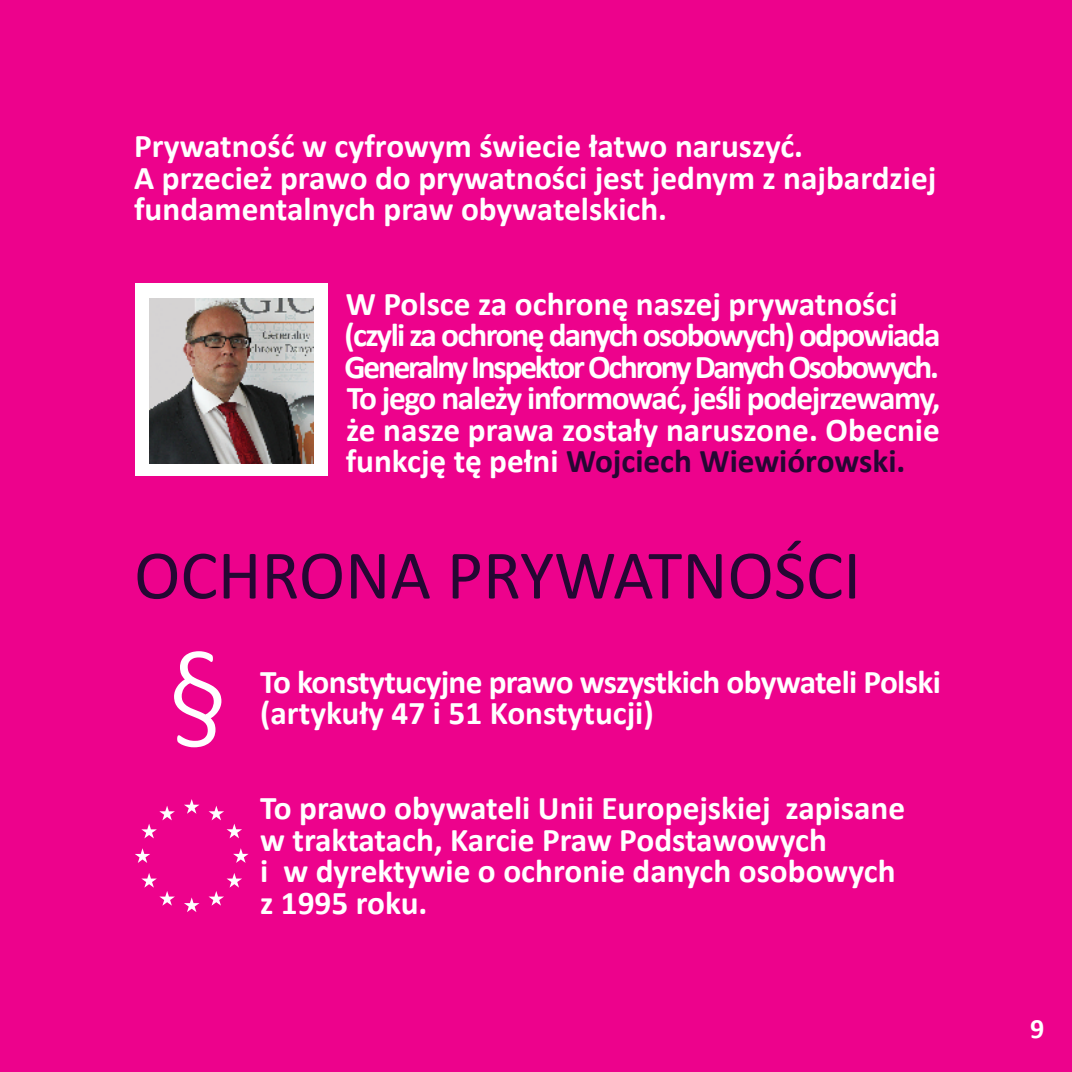
<style>
.page{position:relative;width:1072px;height:1072px;background:#ed028c}
.page>*{position:absolute;margin:0;border:0;box-sizing:border-box;transform-origin:0 0}
.t1{font:70px "Calibri";color:#250733}
.t2{font:700 33.25px/31.5px "Calibri";letter-spacing:-.01em;color:#fff}
.t3{font:700 33.25px/31.5px "Calibri";letter-spacing:-.04em;color:#fff}
.t4{font:700 28px "Calibri";color:#fff}
.s1{color:#250733}
</style>
<div class="page">
<div style="left:136px;top:284px;width:192px;height:192px;background:#fff"></div>
<svg style="left:174px;top:651px;width:47px;height:96px"></svg>
<img style="left:149px;top:298px;width:165px;height:165px">
<svg style="left:184px;top:799px;width:15px;height:14px"></svg>
<svg style="left:141px;top:806px;width:34px;height:32px"></svg>
<svg style="left:135px;top:848px;width:15px;height:15px"></svg>
<svg style="left:141px;top:873px;width:34px;height:32px"></svg>
<svg style="left:184px;top:897px;width:15px;height:15px"></svg>
<svg style="left:208px;top:873px;width:34px;height:32px"></svg>
<svg style="left:233px;top:848px;width:16px;height:15px"></svg>
<svg style="left:208px;top:806px;width:34px;height:32px"></svg>
<p class="t2" style="left:134px;top:130px;width:804px">Prywatność w cyfrowym świecie łatwo naruszyć.<br>A przecież prawo do prywatności jest jednym z najbardziej fundamentalnych praw obywatelskich.</p>
<p class="t3" style="left:344px;top:288px;width:597px">W Polsce za ochronę naszej prywatności (czyli za ochronę danych osobowych) odpowiada Generalny Inspektor Ochrony Danych Osobowych.<br>To jego należy informować, jeśli podejrzewamy, że nasze prawa zostały naruszone. Obecnie funkcję tę pełni <span class="s1">Wojciech Wiewiórowski.</span></p>
<p class="t1" style="left:134px;top:531px;width:728px">OCHRONA PRYWATNOŚCI</p>
<p class="t2" style="left:260px;top:666px;width:682px">To konstytucyjne prawo wszystkich obywateli Polski (artykuły 47 i 51 Konstytucji)</p>
<p class="t2" style="left:260px;top:792px;width:646px">To prawo obywateli Unii Europejskiej zapisane w traktatach, Karcie Praw Podstawowych<br>i w dyrektywie o ochronie danych osobowych z 1995 roku.</p>
<p class="t4" style="left:1030px;top:1011px;width:16px">9</p>
</div>
